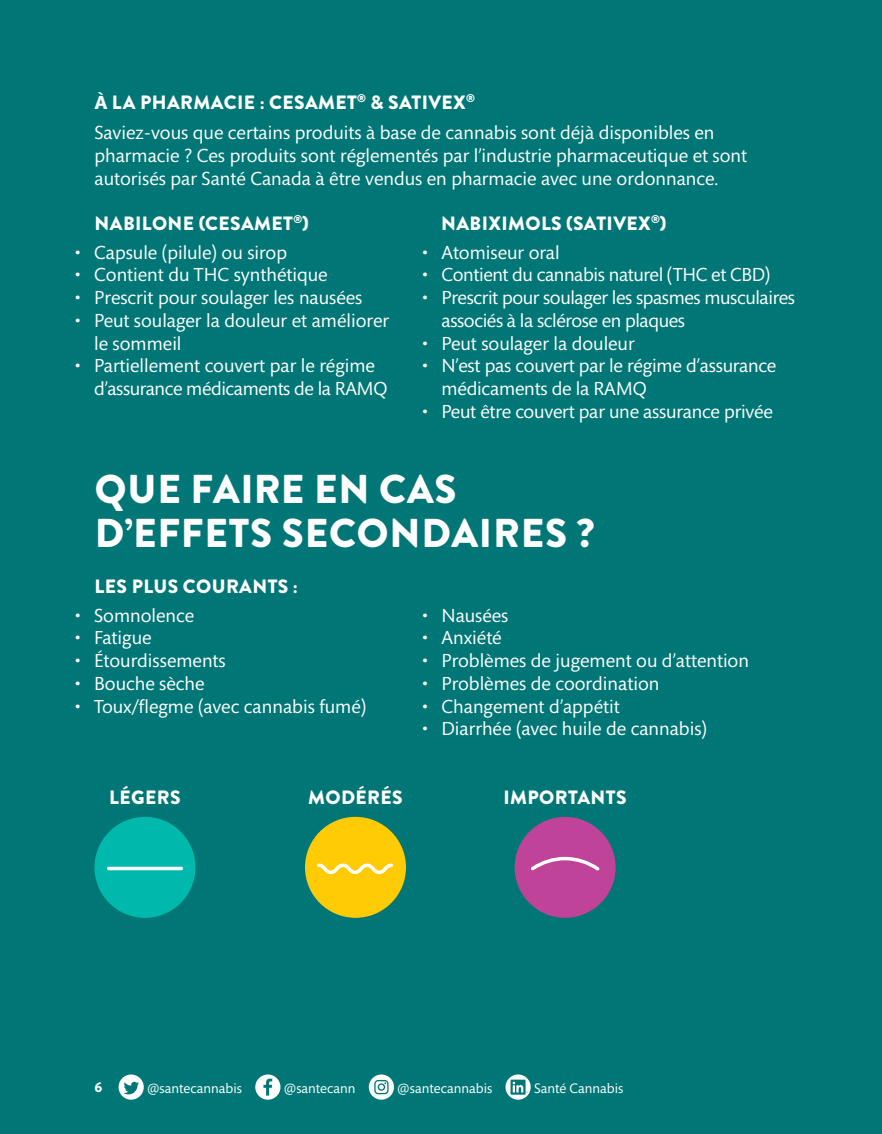
<style>
.page{position:relative;width:882px;height:1134px;background:#007776}
.page>*{position:absolute;margin:0;border:0;box-sizing:border-box;transform-origin:0 0}
.t1{font:900 40.25px/43.8px "Brandon Grotesque";letter-spacing:.02em;color:#fff}
.t2{font:19.25px/22.8px "Mundo Sans Std";color:#fff}
.t3{font:900 19.25px "Brandon Grotesque";letter-spacing:.02em;color:#fff}
.t4{font:19.25px/22.8px "Mundo Sans Std";letter-spacing:-.02em;color:#fff}
.t5{font:14px "Mundo Sans Std";color:#fff}
.t6{font:700 14px "Mundo Sans Std";color:#fff}
.s1{font-family:"Mundo Sans Std";font-weight:700}
</style>
<div class="page">
<div style="left:515px;top:817px;width:101px;height:101px;background:#bf4398;border-radius:50%"></div>
<svg style="left:531px;top:856px;width:69px;height:15px"></svg>
<div style="left:305px;top:817px;width:101px;height:101px;background:#ffcb05;border-radius:50%"></div>
<svg style="left:317px;top:863px;width:76px;height:11px"></svg>
<div style="left:95px;top:817px;width:100px;height:101px;background:#00b9ad;border-radius:50%"></div>
<hr style="left:109px;top:867px;width:72px;height:3px;background:#fff">
<svg style="left:119px;top:1074px;width:25px;height:26px"></svg>
<svg style="left:255px;top:1074px;width:25px;height:26px"></svg>
<svg style="left:369px;top:1074px;width:25px;height:26px"></svg>
<svg style="left:505px;top:1074px;width:26px;height:26px"></svg>
<p class="t3" style="left:94px;top:88px;width:382px"><span class="s1">À</span> LA PHARMACIE : CESAMET<sup>®</sup> &amp; SATIVEX<sup>®</sup></p>
<p class="t2" style="left:94px;top:122px;width:654px">Saviez-vous que certains produits à base de cannabis sont déjà disponibles en pharmacie ? Ces produits sont réglementés par l’industrie pharmaceutique et sont autorisés par Santé Canada à être vendus en pharmacie avec une ordonnance.</p>
<p class="t3" style="left:95px;top:209px;width:216px">NABILONE (CESAMET<sup>®</sup>)</p>
<p class="t2" style="left:75px;top:241px;width:213px">• Capsule (pilule) ou sirop</p>
<p class="t2" style="left:75px;top:264px;width:254px">• Contient du THC synthétique</p>
<p class="t2" style="left:75px;top:287px;width:289px">• Prescrit pour soulager les nausées</p>
<p class="t2" style="left:94px;top:310px;width:297px;text-indent:-19px">• Peut soulager la douleur et améliorer le sommeil</p>
<p class="t2" style="left:94px;top:355px;width:295px;text-indent:-19px">• Partiellement couvert par le régime d’assurance médicaments de la RAMQ</p>
<p class="t3" style="left:441px;top:209px;width:227px">NABIXIMOLS (SATIVEX<sup>®</sup>)</p>
<p class="t2" style="left:423px;top:241px;width:139px">• Atomiseur oral</p>
<p class="t4" style="left:423px;top:264px;width:349px">• Contient du cannabis naturel (THC et CBD)</p>
<p class="t4" style="left:442px;top:287px;width:355px;text-indent:-19px">• Prescrit pour soulager les spasmes musculaires associés à la sclérose en plaques</p>
<p class="t2" style="left:423px;top:332px;width:214px">• Peut soulager la douleur</p>
<p class="t2" style="left:442px;top:355px;width:336px;text-indent:-19px">• N’est pas couvert par le régime d’assurance médicaments de la RAMQ</p>
<p class="t2" style="left:423px;top:401px;width:352px">• Peut être couvert par une assurance privée</p>
<h1 class="t1" style="left:95px;top:468px;width:502px">QUE FAIRE EN CAS<br>D’EFFETS SECONDAIRES ?</h1>
<p class="t3" style="left:95px;top:572px;width:205px">LES PLUS COURANTS :</p>
<p class="t2" style="left:75px;top:604px;width:121px">• Somnolence</p>
<p class="t2" style="left:75px;top:627px;width:78px">• Fatigue</p>
<p class="t2" style="left:75px;top:650px;width:152px">• Étourdissements</p>
<p class="t2" style="left:75px;top:673px;width:131px">• Bouche sèche</p>
<p class="t2" style="left:75px;top:695px;width:293px">• Toux/flegme (avec cannabis fumé)</p>
<p class="t2" style="left:423px;top:604px;width:87px">• Nausées</p>
<p class="t2" style="left:423px;top:627px;width:81px">• Anxiété</p>
<p class="t2" style="left:423px;top:650px;width:328px">• Problèmes de jugement ou d’attention</p>
<p class="t2" style="left:423px;top:673px;width:238px">• Problèmes de coordination</p>
<p class="t2" style="left:423px;top:695px;width:199px">• Changement d’appétit</p>
<p class="t2" style="left:423px;top:718px;width:286px">• Diarrhée (avec huile de cannabis)</p>
<p class="t3" style="left:109px;top:784px;width:73px">LÉGERS</p>
<p class="t3" style="left:308px;top:784px;width:96px">MODÉRÉS</p>
<p class="t3" style="left:503px;top:784px;width:125px">IMPORTANTS</p>
<p class="t6" style="left:95px;top:1080px;width:9px">6</p>
<p class="t5" style="left:147px;top:1080px;width:96px">@santecannabis</p>
<p class="t5" style="left:284px;top:1080px;width:73px">@santecann</p>
<p class="t5" style="left:397px;top:1080px;width:96px">@santecannabis</p>
<p class="t5" style="left:534px;top:1080px;width:91px">Santé Cannabis</p>
</div>
